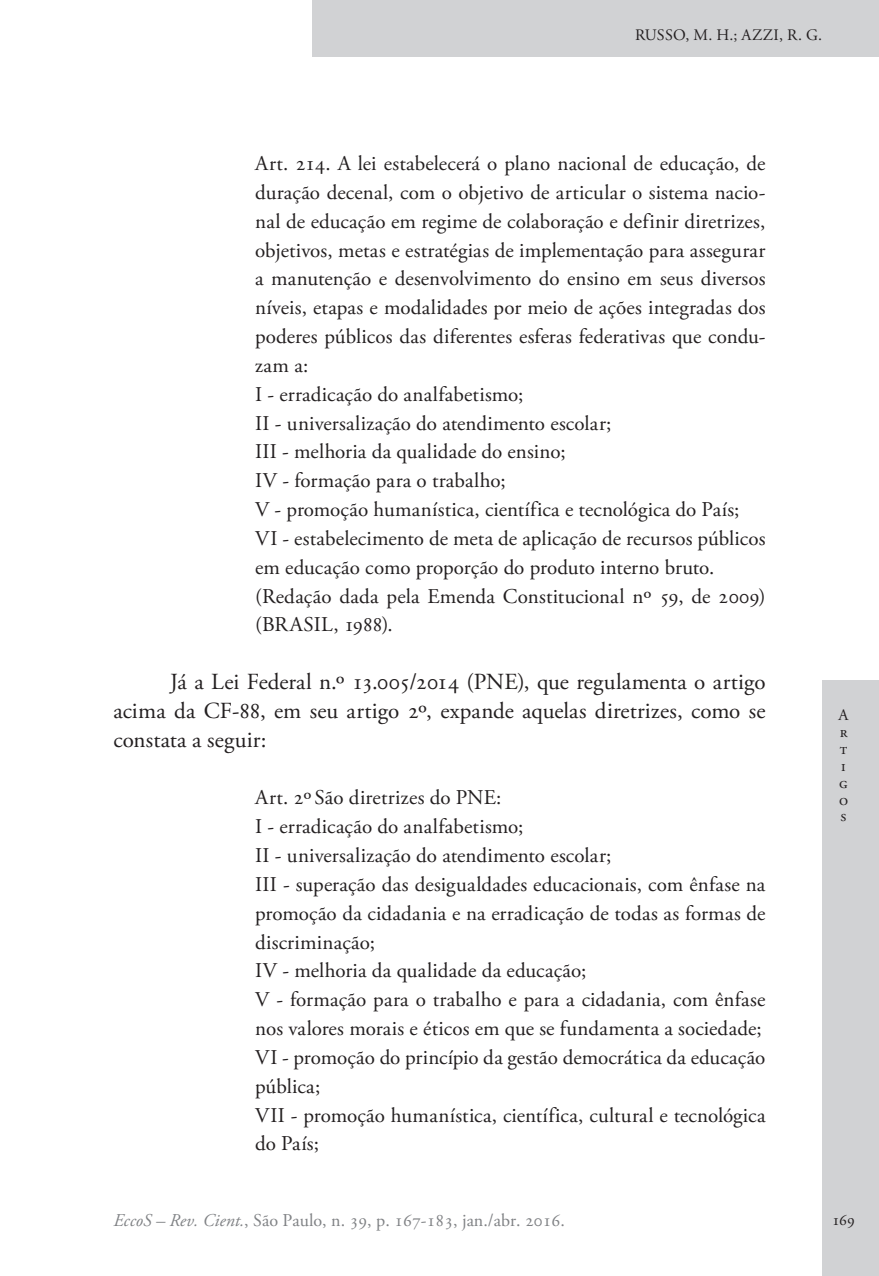
<style>
.page{position:relative;width:879px;height:1276px;background:#fff}
.page>*{position:absolute;margin:0;border:0;box-sizing:border-box;transform-origin:0 0}
.Ec_Normal{font:23px/28.8px "Adobe Garamond Pro";letter-spacing:-.005em;color:#231f20;text-align:justify}
.Ec_Normal_-_citação{font:21px/28.8px "Adobe Garamond Pro";letter-spacing:.005em;color:#231f20}
.t1{font:18px "Adobe Garamond Pro";color:#808285}
.Ec_xxCantoSsups{font:16px/16.8px "Adobe Garamond Pro";letter-spacing:.01em;color:#231f20}
.s1{font-style:italic}
</style>
<div class="page">
<div style="left:312px;top:0;width:567px;height:57px;background:#d1d2d4"></div>
<div style="left:822px;top:680px;width:57px;height:596px;background:#d1d2d4"></div>
<p class="Ec_xxCantoSsups" style="left:635px;top:27px;width:189px">RUSSO, M. H.; AZZI, R. G.</p>
<p class="Ec_Normal_-_citação" style="left:255px;top:150px;width:512px;text-align:justify">Art. 214. A lei estabelecerá o plano nacional de educação, de duração decenal, com o objetivo de articular o sistema nacio&shy;nal de educação em regime de colaboração e definir diretrizes, objetivos, metas e estratégias de implementação para assegurar a manutenção e desenvolvimento do ensino em seus diversos níveis, etapas e modalidades por meio de ações integradas dos poderes públicos das diferentes esferas federativas que condu&shy;zam a:</p>
<p class="Ec_Normal_-_citação" style="left:255px;top:380px;width:270px">I - erradicação do analfabetismo;</p>
<p class="Ec_Normal_-_citação" style="left:255px;top:409px;width:358px">II - universalização do atendimento escolar;</p>
<p class="Ec_Normal_-_citação" style="left:255px;top:438px;width:312px">III - melhoria da qualidade do ensino;</p>
<p class="Ec_Normal_-_citação" style="left:255px;top:467px;width:252px">IV - formação para o trabalho;</p>
<p class="Ec_Normal_-_citação" style="left:255px;top:496px;width:486px">V - promoção humanística, científica e tecnológica do País;</p>
<p class="Ec_Normal_-_citação" style="left:255px;top:524px;width:512px">VI - estabelecimento de meta de aplicação de recursos públicos em educação como proporção do produto interno bruto.</p>
<p class="Ec_Normal_-_citação" style="left:255px;top:582px;width:512px">(Redação dada pela Emenda Constitucional nº 59, de 2009) (BRASIL, 1988).</p>
<p class="Ec_Normal" style="left:113px;top:668px;width:653px;text-indent:57px">Já a Lei Federal n.º 13.005/2014 (PNE), que regulamenta o artigo acima da CF-88, em seu artigo 2º, expande aquelas diretrizes, como se constata a seguir:</p>
<p class="Ec_Normal_-_citação" style="left:255px;top:784px;width:248px">Art. 2º São diretrizes do PNE:</p>
<p class="Ec_Normal_-_citação" style="left:255px;top:813px;width:270px">I - erradicação do analfabetismo;</p>
<p class="Ec_Normal_-_citação" style="left:255px;top:842px;width:358px">II - universalização do atendimento escolar;</p>
<p class="Ec_Normal_-_citação" style="left:255px;top:870px;width:512px;text-align:justify">III - superação das desigualdades educacionais, com ênfase na promoção da cidadania e na erradicação de todas as formas de discriminação;</p>
<p class="Ec_Normal_-_citação" style="left:255px;top:957px;width:333px">IV - melhoria da qualidade da educação;</p>
<p class="Ec_Normal_-_citação" style="left:255px;top:986px;width:512px">V - formação para o trabalho e para a cidadania, com ênfase nos valores morais e éticos em que se fundamenta a sociedade;</p>
<p class="Ec_Normal_-_citação" style="left:255px;top:1043px;width:512px">VI - promoção do princípio da gestão democrática da educação pública;</p>
<p class="Ec_Normal_-_citação" style="left:255px;top:1101px;width:512px">VII - promoção humanística, científica, cultural e tecnológica do País;</p>
<p class="Ec_xxCantoSsups" style="left:838px;top:707px;width:11px">A r t i g o s</p>
<p class="t1" style="left:113px;top:1209px;width:453px"><span class="s1">EccoS – Rev. Cient.</span>, São Paulo, n. 39, p. 167-183, jan./abr. 2016.</p>
<p class="Ec_xxCantoSsups" style="left:832px;top:1212px;width:24px">169</p>
</div>
